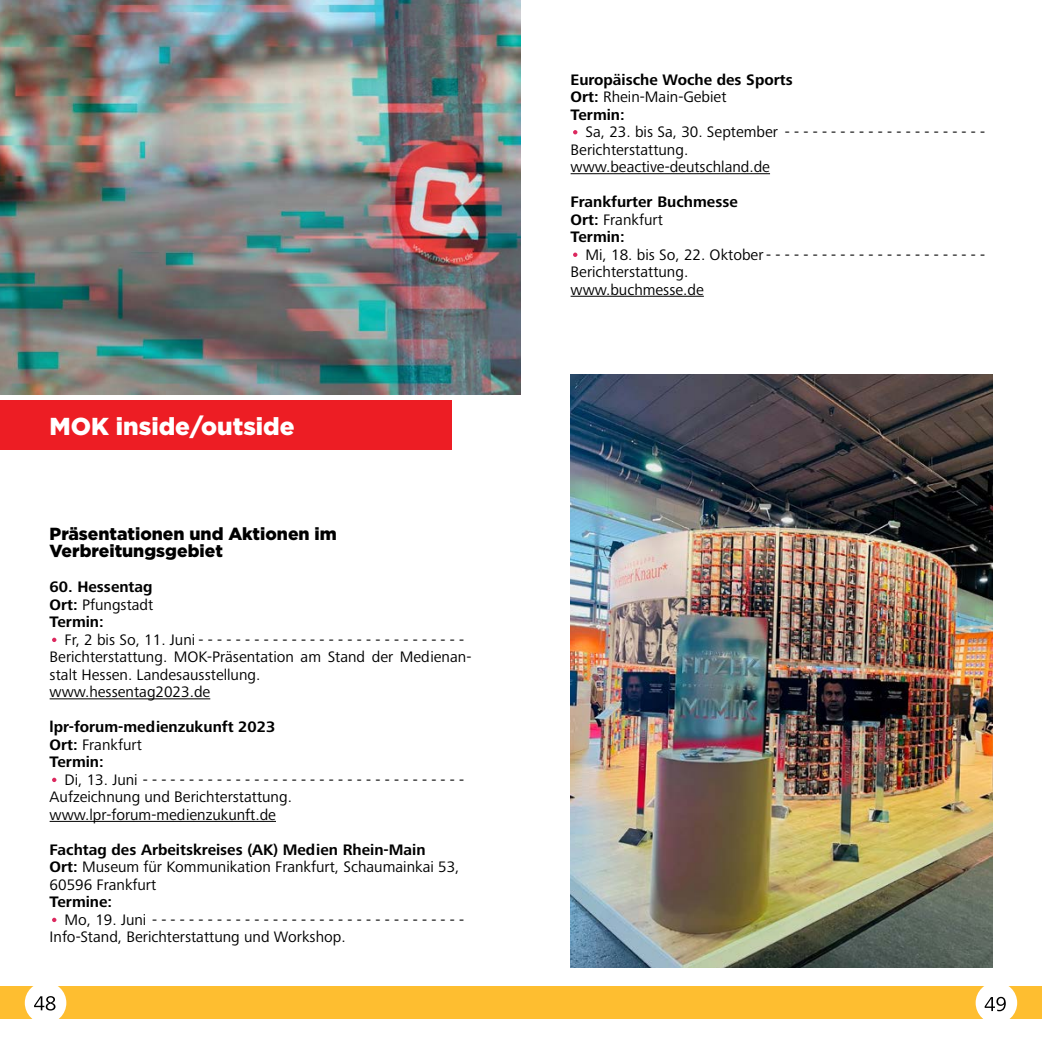
<style>
.page{position:relative;width:1042px;height:1042px;background:#fff}
.page>*{position:absolute;margin:0;border:0;box-sizing:border-box;transform-origin:0 0}
.t1{font:900 24.5px "Gotham";color:#fff}
.t2{font:900 17.5px/17.5px "Gotham";color:#000}
.t3{font:15.75px/17.5px "Frutiger Next Pro";color:#000}
.t4{font:700 15.75px/17.5px "Frutiger Next Pro";color:#000}
.s1{font-weight:400}
.s2{font-weight:700;color:#fff}
.s3{font-weight:700}
</style>
<div class="page">
<hr style="left:570px;top:173px;width:200px;height:1px;background:#000">
<hr style="left:570px;top:296px;width:134px;height:1px;background:#000">
<div style="left:0;top:986px;width:1042px;height:33px;background:#febe30"></div>
<div style="left:25px;top:982px;width:41px;height:41px;background:#fff;border-radius:50%"></div>
<div style="left:975px;top:982px;width:42px;height:41px;background:#fff;border-radius:50%"></div>
<svg style="left:34px;top:996px;width:21px;height:14px"></svg>
<svg style="left:984px;top:997px;width:22px;height:14px"></svg>
<img style="left:570px;top:374px;width:422px;height:593px">
<img style="left:0;top:0;width:521px;height:394px">
<hr style="left:50px;top:698px;width:160px;height:1px;background:#000">
<hr style="left:50px;top:821px;width:226px;height:1px;background:#000">
<div style="left:0;top:401px;width:451px;height:49px;background:#ed1d24"></div>
<h1 class="t1" style="left:50px;top:409px;width:247px">MOK inside/outside</h1>
<p class="t2" style="left:50px;top:524px;width:289px">Präsentationen und Aktionen im<br>Verbreitungsgebiet</p>
<p class="t4" style="left:50px;top:578px;width:105px;text-align:justify">60. Hessentag Ort: <span class="s1">Pfungstadt </span>Termin:</p>
<p class="t3" style="left:50px;top:631px;width:423px"><span class="s2">•</span> Fr, 2 bis So, 11. Juni------------------------------<br>Berichterstattung. MOK-Präsentation am Stand der Medienan&shy;stalt Hessen. Landesausstellung.<br>www.hessentag2023.de</p>
<p class="t4" style="left:50px;top:718px;width:227px">lpr-forum-medienzukunft 2023<br>Ort: <span class="s1">Frankfurt<br></span>Termin:</p>
<p class="t3" style="left:50px;top:771px;width:244px"><span class="s2">•</span> Di, 13. Juni------------------------------------<br>Aufzeichnung und Berichterstattung. www.lpr-forum-medienzukunft.de</p>
<p class="t3" style="left:50px;top:841px;width:411px"><span class="s3">Fachtag des Arbeitskreises (AK) Medien Rhein-Main<br>Ort:</span> Museum für Kommunikation Frankfurt, Schaumainkai 53,<br>60596 Frankfurt</p>
<p class="t4" style="left:50px;top:893px;width:64px">Termine:</p>
<p class="t3" style="left:50px;top:911px;width:298px"><span class="s2">•</span> Mo, 19. Juni-----------------------------------<br>Info-Stand, Berichterstattung und Workshop.</p>
<p class="t4" style="left:570px;top:71px;width:224px">Europäische Woche des Sports<br>Ort: <span class="s1">Rhein-Main-Gebiet<br></span>Termin:</p>
<p class="t3" style="left:570px;top:123px;width:216px"><span class="s2">•</span> Sa, 23. bis Sa, 30. September -----------------------<br>Berichterstattung. www.beactive-deutschland.de</p>
<p class="t4" style="left:570px;top:193px;width:169px">Frankfurter Buchmesse<br>Ort: <span class="s1">Frankfurt<br></span>Termin:</p>
<p class="t3" style="left:570px;top:246px;width:199px"><span class="s2">•</span> Mi, 18. bis So, 22. Oktober-------------------------<br>Berichterstattung. www.buchmesse.de</p>
</div>
